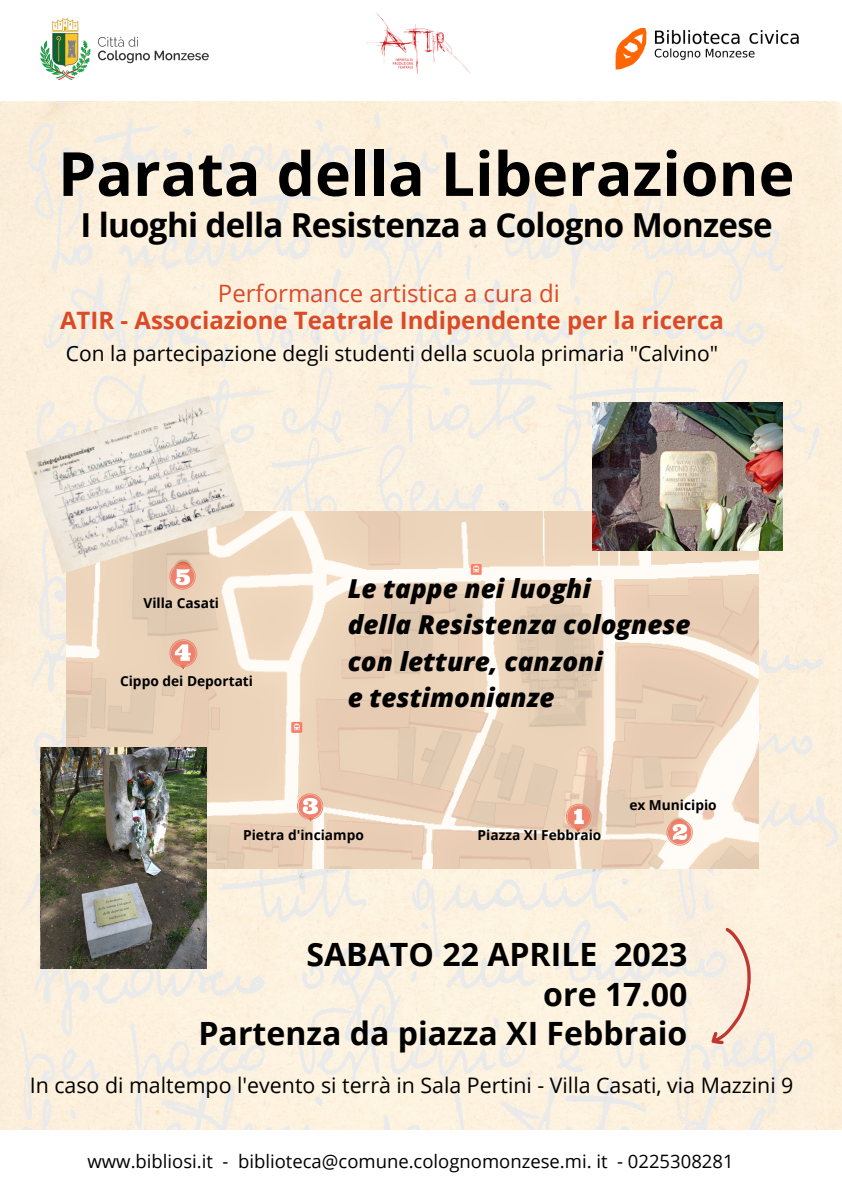
<style>
.page{position:relative;width:842px;height:1191px;background:#fff}
.page>*{position:absolute;margin:0;border:0;box-sizing:border-box;transform-origin:0 0}
.t1{font:700 60.9px "Open Sans";color:#000}
.t2{font:700 33.1px "Open Sans";letter-spacing:-.02em;color:#000}
.t3{font:700 32.1px/39.6px "Open Sans";color:#000;text-align:right}
.t4{font:italic 800 26.1px/36.4px "Open Sans";color:#000}
.t5{font:700 24px "Open Sans";color:#da4a26}
.t6{font:24px "Open Sans";color:#da4a26}
.t7{font:21.4px "Open Sans";color:#000}
.t8{font:21px "Open Sans";color:#000}
.t9{font:18.5px "Open Sans";color:#000}
.t10{font:700 13.7px "Open Sans";color:#000}
</style>
<div class="page">
<img style="left:0;top:101px;width:842px;height:1028px">
<img style="left:367px;top:12px;width:104px;height:62px">
<img style="left:40px;top:19px;width:168px;height:60px">
<img style="left:615px;top:28px;width:184px;height:41px">
<svg style="left:709px;top:927px;width:49px;height:120px;background:#f5dfd0"></svg>
<img style="left:67px;top:511px;width:691px;height:357px">
<svg style="left:666px;top:819px;width:27px;height:26px"></svg>
<svg style="left:169px;top:639px;width:28px;height:28px"></svg>
<svg style="left:169px;top:573px;width:27px;height:16px"></svg>
<svg style="left:297px;top:793px;width:26px;height:26px"></svg>
<svg style="left:566px;top:803px;width:25px;height:26px"></svg>
<img style="left:592px;top:402px;width:190px;height:148px">
<img style="left:42px;top:747px;width:165px;height:220px">
<img style="left:25px;top:395px;width:221px;height:178px">
<h1 class="t1" style="left:58px;top:131px;width:738px">Parata della Liberazione</h1>
<p class="t2" style="left:80px;top:202px;width:694px">I luoghi della Resistenza a Cologno Monzese</p>
<p class="t6" style="left:218px;top:277px;width:343px">Performance artistica a cura di</p>
<p class="t5" style="left:60px;top:303px;width:665px">ATIR - Associazione Teatrale Indipendente per la ricerca</p>
<p class="t8" style="left:66px;top:339px;width:654px">Con la partecipazione degli studenti della scuola primaria "Calvino"</p>
<p class="t10" style="left:143px;top:593px;width:77px">Villa Casati</p>
<p class="t10" style="left:120px;top:671px;width:135px">Cippo dei Deportati</p>
<p class="t4" style="left:348px;top:569px;width:344px">Le tappe nei luoghi<br>della Resistenza colognese con letture, canzoni<br>e testimonianze</p>
<p class="t10" style="left:629px;top:795px;width:89px">ex Municipio</p>
<p class="t10" style="left:243px;top:825px;width:122px">Pietra d'inciampo</p>
<p class="t10" style="left:478px;top:825px;width:125px">Piazza XI Febbraio</p>
<p class="t3" style="left:198px;top:933px;width:490px">SABATO 22 APRILE 2023<br>ore 17.00<br>Partenza da piazza XI Febbraio</p>
<p class="t7" style="left:30px;top:1069px;width:765px">In caso di maltempo l'evento si terrà in Sala Pertini - Villa Casati, via Mazzini 9</p>
<p class="t9" style="left:88px;top:1147px;width:647px">www.bibliosi.it - biblioteca@comune.colognomonzese.mi. it - 0225308281</p>
</div>
